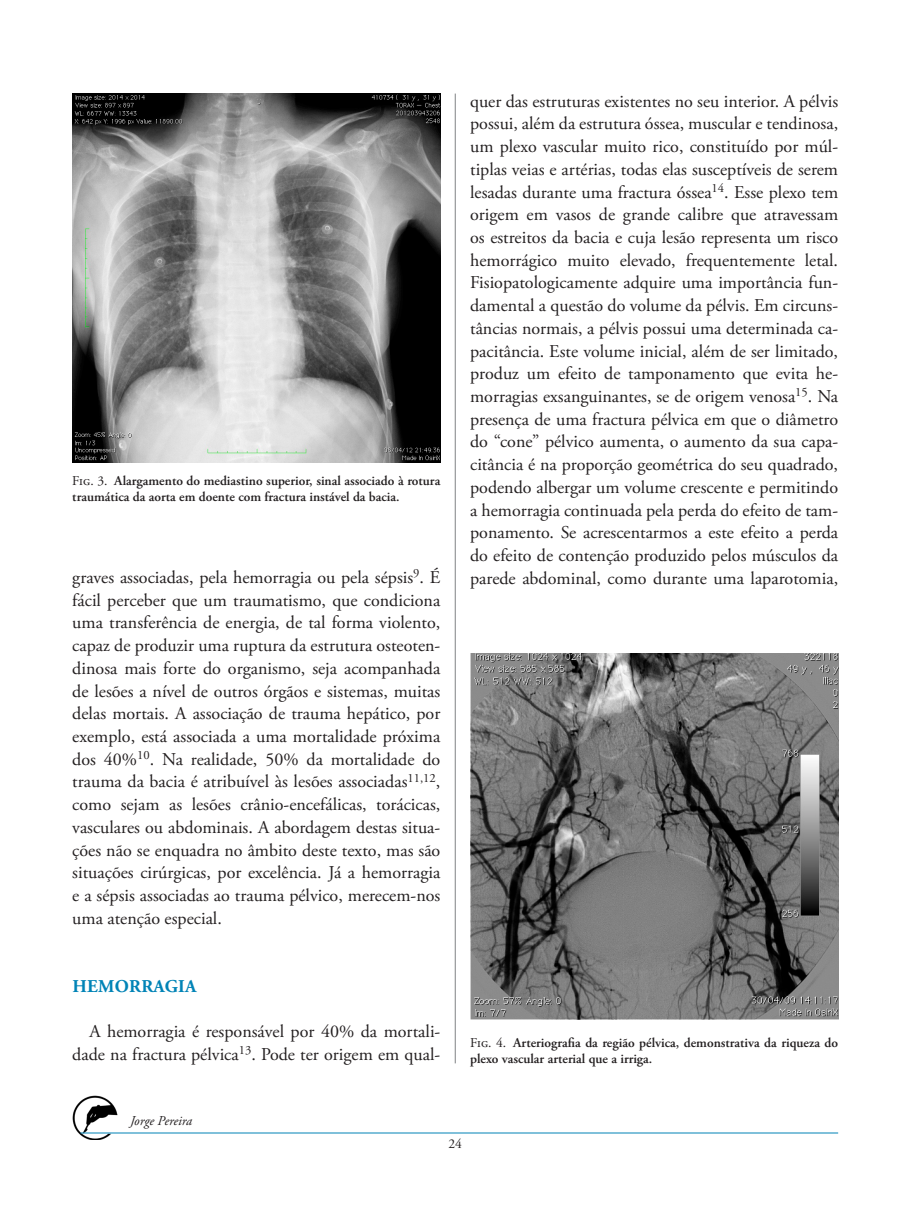
<style>
.page{position:relative;width:902px;height:1208px;background:#fff}
.page>*{position:absolute;margin:0;border:0;box-sizing:border-box;transform-origin:0 0}
.Texto_colunas{font:18px/22.6px "Adobe Garamond Pro";color:#231f20;text-align:justify}
.TITULOS{font:700 18px "Adobe Garamond Pro";letter-spacing:.015em;color:#0083b6}
.Legendas{font:600 13.5px/16.5px "Adobe Garamond Pro";color:#231f20}
.t1{font:italic 13.5px "Adobe Garamond Pro";color:#231f20}
.t2{font:13.5px "Adobe Garamond Pro";color:#231f20}
.s1{font-weight:400}
</style>
<div class="page">
<hr style="left:455px;top:94px;width:1px;height:969px;background:#808285">
<img style="left:72px;top:1095px;width:46px;height:45px">
<hr style="left:81px;top:1132px;width:757px;height:1px;background:#0083b6">
<img style="left:72px;top:94px;width:368px;height:369px">
<img style="left:470px;top:653px;width:368px;height:366px">
<p class="Texto_colunas" style="left:470px;top:90px;width:369px">quer das estruturas existentes no seu interior. A pélvis possui, além da estrutura óssea, muscular e tendinosa, um plexo vascular muito rico, constituído por múl&shy;tiplas veias e artérias, todas elas susceptíveis de serem lesadas durante uma fractura óssea<sup>1</sup> <sup>4</sup>. Esse plexo tem origem em vasos de grande calibre que atravessam os estreitos da bacia e cuja lesão representa um risco hemorrágico muito elevado, frequentemente letal.<br>Fisiopatologicamente adquire uma importância fun&shy;damental a questão do volume da pélvis. Em circuns&shy;tâncias normais, a pélvis possui uma determinada ca&shy;pacitância. Este volume inicial, além de ser limitado, produz um efeito de tamponamento que evita he&shy;morragias exsanguinantes, se de origem venosa<sup>1</sup> <sup>5</sup>. Na presença de uma fractura pélvica em que o diâmetro do “cone” pélvico aumenta, o aumento da sua capa&shy;citância é na proporção geométrica do seu quadrado, podendo albergar um volume crescente e permitindo a hemorragia continuada pela perda do efeito de tam&shy;ponamento. Se acrescentarmos a este efeito a perda do efeito de contenção produzido pelos músculos da</p>
<p class="Legendas" style="left:72px;top:472px;width:369px"><span class="s1">Fig. 3.</span> Alargamento do mediastino superior, sinal associado à rotura traumática da aorta em doente com fractura instável da bacia.</p>
<p class="Texto_colunas" style="left:72px;top:566px;width:369px">graves associadas, pela hemorragia ou pela sépsis<sup>9</sup>. É</p>
<p class="Texto_colunas" style="left:470px;top:567px;width:369px">parede abdominal, como durante uma laparotomia,</p>
<p class="Texto_colunas" style="left:72px;top:589px;width:369px">fácil perceber que um traumatismo, que condiciona uma transferência de energia, de tal forma violento, capaz de produzir uma ruptura da estrutura osteoten&shy;dinosa mais forte do organismo, seja acompanhada de lesões a nível de outros órgãos e sistemas, muitas delas mortais. A associação de trauma hepático, por exemplo, está associada a uma mortalidade próxima dos 40%<sup>1</sup> <sup>0</sup>. Na realidade, 50% da mortalidade do trauma da bacia é atribuível às lesões associadas<sup>11</sup> <sup>,1</sup> <sup>2</sup>, como sejam as lesões crânio-encefálicas, torácicas, vasculares ou abdominais. A abordagem destas situa&shy;ções não se enquadra no âmbito deste texto, mas são situações cirúrgicas, por excelência. Já a hemorragia e a sépsis associadas ao trauma pélvico, merecem-nos uma atenção especial.</p>
<p class="TITULOS" style="left:72px;top:975px;width:125px">HEMORRAGIA</p>
<p class="Texto_colunas" style="left:72px;top:1021px;width:369px;text-align:right">A hemorragia é responsável por 40% da mortali&shy;dade na fractura pélvica<sup>1</sup> <sup>3</sup>. Pode ter origem em qual-</p>
<p class="Legendas" style="left:470px;top:1034px;width:369px"><span class="s1">Fig. 4.</span> Arteriografia da região pélvica, demonstrativa da riqueza do plexo vascular arterial que a irriga.</p>
<p class="t1" style="left:130px;top:1112px;width:63px">Jorge Pereira</p>
<p class="t2" style="left:448px;top:1135px;width:14px">22</p>
</div>
